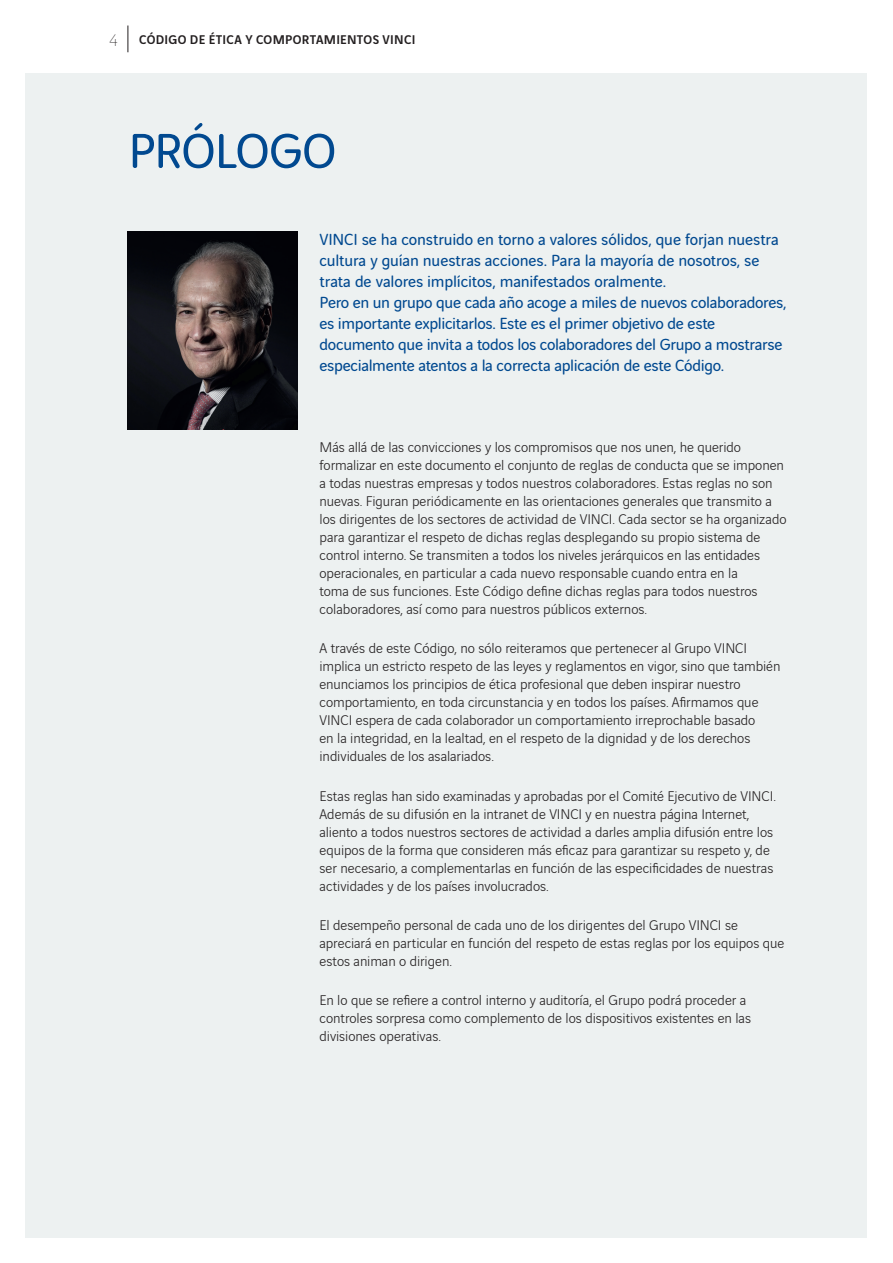
<style>
.page{position:relative;width:893px;height:1263px;background:#fff}
.page>*{position:absolute;margin:0;border:0;box-sizing:border-box;transform-origin:0 0}
.t1{font:52.5px "Vinci Rounded";letter-spacing:-.015em;color:#014990}
.t2{font:17.25px/21px "Vinci Rounded";letter-spacing:-.015em;color:#014990}
.t3{font:300 15px/18px "Vinci Sans";letter-spacing:-.005em;color:#231f20}
.t4{font:500 13.5px "Vinci Sans";letter-spacing:.025em;color:#231f20}
.s1{font-weight:200;font-size:18px}
</style>
<div class="page">
<svg style="left:128px;top:26px;width:1px;height:26px"></svg>
<div style="left:26px;top:73px;width:841px;height:1164px;background:#edf1f1"></div>
<img style="left:128px;top:232px;width:170px;height:197px">
<p class="t4" style="left:109px;top:29px;width:308px"><span class="s1">4</span> CÓDIGO DE ÉTICA Y COMPORTAMIENTOS VINCI</p>
<h1 class="t1" style="left:128px;top:115px;width:209px">PRÓLOGO</h1>
<p class="t2" style="left:319px;top:228px;width:469px">VINCI se ha construido en torno a valores sólidos, que forjan nuestra cultura y guían nuestras acciones. Para la mayoría de nosotros, se trata de valores implícitos, manifestados oralmente.<br>Pero en un grupo que cada año acoge a miles de nuevos colaboradores, es importante explicitarlos. Este es el primer objetivo de este documento que invita a todos los colaboradores del Grupo a mostrarse especialmente atentos a la correcta aplicación de este Código.</p>
<p class="t3" style="left:319px;top:437px;width:469px">Más allá de las convicciones y los compromisos que nos unen, he querido formalizar en este documento el conjunto de reglas de conducta que se imponen a todas nuestras empresas y todos nuestros colaboradores. Estas reglas no son nuevas. Figuran periódicamente en las orientaciones generales que transmito a los dirigentes de los sectores de actividad de VINCI. Cada sector se ha organizado para garantizar el respeto de dichas reglas desplegando su propio sistema de control interno. Se transmiten a todos los niveles jerárquicos en las entidades operacionales, en particular a cada nuevo responsable cuando entra en la<br>toma de sus funciones. Este Código define dichas reglas para todos nuestros colaboradores, así como para nuestros públicos externos.</p>
<p class="t3" style="left:319px;top:638px;width:462px">A través de este Código, no sólo reiteramos que pertenecer al Grupo VINCI implica un estricto respeto de las leyes y reglamentos en vigor, sino que también enunciamos los principios de ética profesional que deben inspirar nuestro comportamiento, en toda circunstancia y en todos los países. Afirmamos que VINCI espera de cada colaborador un comportamiento irreprochable basado<br>en la integridad, en la lealtad, en el respeto de la dignidad y de los derechos individuales de los asalariados.</p>
<p class="t3" style="left:319px;top:785px;width:458px">Estas reglas han sido examinadas y aprobadas por el Comité Ejecutivo de VINCI.<br>Además de su difusión en la intranet de VINCI y en nuestra página Internet, aliento a todos nuestros sectores de actividad a darles amplia difusión entre los equipos de la forma que consideren más eficaz para garantizar su respeto y, de ser necesario, a complementarlas en función de las especificidades de nuestras actividades y de los países involucrados.</p>
<p class="t3" style="left:319px;top:915px;width:466px">El desempeño personal de cada uno de los dirigentes del Grupo VINCI se apreciará en particular en función del respeto de estas reglas por los equipos que estos animan o dirigen.</p>
<p class="t3" style="left:319px;top:990px;width:433px">En lo que se refiere a control interno y auditoría, el Grupo podrá proceder a controles sorpresa como complemento de los dispositivos existentes en las divisiones operativas.</p>
</div>
